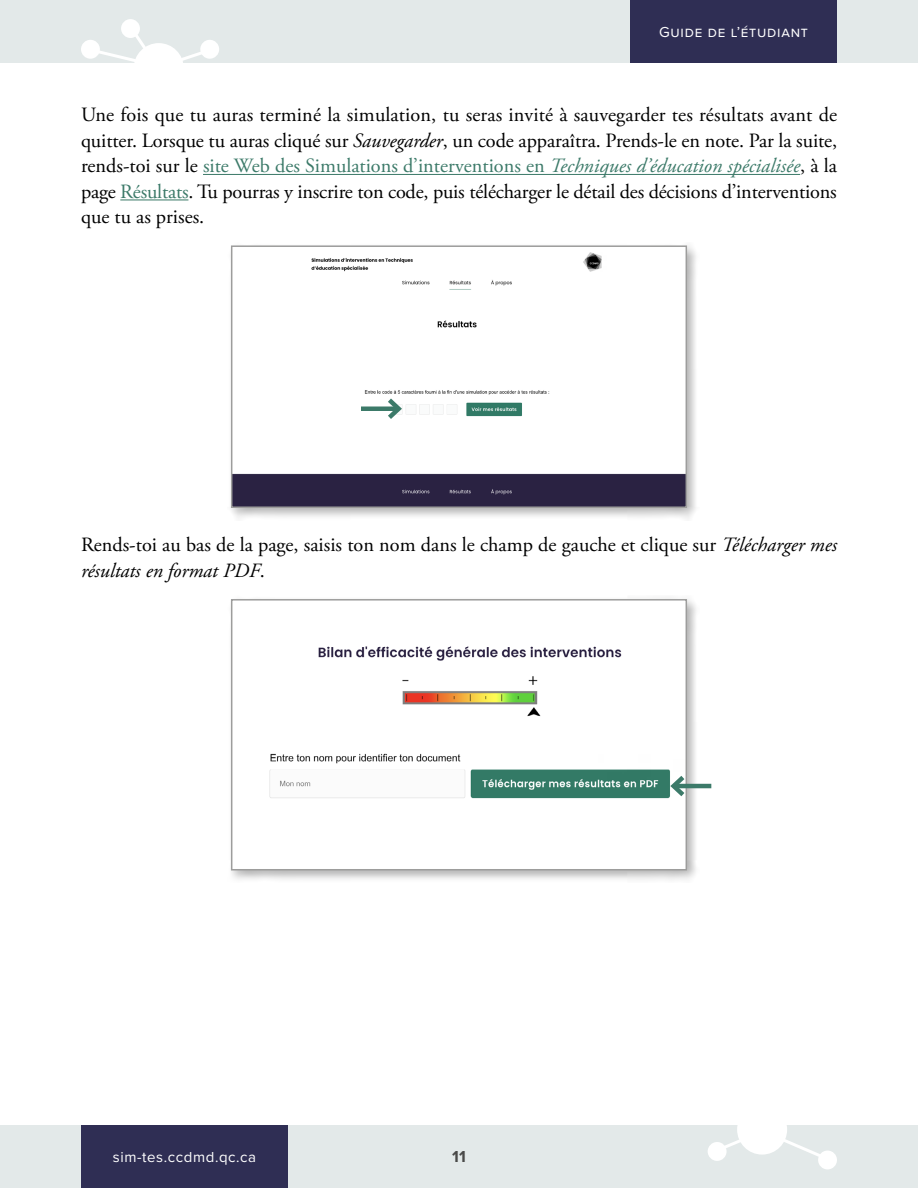
<style>
.page{position:relative;width:918px;height:1188px;background:#fff}
.page>*{position:absolute;margin:0;border:0;box-sizing:border-box;transform-origin:0 0}
.t1{font:20.25px/25.5px "Adobe Garamond Pro";color:#000;text-align:justify}
.t2{font:700 16.5px "Proxima Nova";color:#4a4a49}
.t3{font:15px "Proxima Nova";letter-spacing:.05em;color:#fff}
.s1{font-style:italic}
.s2{color:#3c7a69}
.s3{font-style:italic;color:#3c7a69}
</style>
<div class="page">
<div style="left:0;top:0;width:918px;height:63px;background:#e3e9e9"></div>
<div style="left:0;top:1125px;width:918px;height:63px;background:#e3e9e9"></div>
<div style="left:81px;top:1125px;width:207px;height:63px;background:#2f2e54"></div>
<div style="left:630px;top:0;width:207px;height:63px;background:#2f2e54"></div>
<div style="left:737px;top:1105px;width:50px;height:50px;background:#fff;border-radius:50%"></div>
<div style="left:818px;top:1151px;width:19px;height:18px;background:#fff;border-radius:50%"></div>
<div style="left:708px;top:1142px;width:19px;height:19px;background:#fff;border-radius:50%"></div>
<svg style="left:769px;top:1134px;width:55px;height:24px"></svg>
<svg style="left:708px;top:1125px;width:45px;height:28px"></svg>
<div style="left:134px;top:43px;width:50px;height:50px;background:#fff;border-radius:50%"></div>
<div style="left:200px;top:40px;width:19px;height:19px;background:#fff;border-radius:50%"></div>
<div style="left:121px;top:19px;width:19px;height:19px;background:#fff;border-radius:50%"></div>
<div style="left:81px;top:40px;width:19px;height:19px;background:#fff;border-radius:50%"></div>
<svg style="left:174px;top:47px;width:45px;height:14px"></svg>
<svg style="left:92px;top:25px;width:59px;height:38px"></svg>
<hr style="left:203px;top:174px;width:597px;height:1px;background:#3c7a69">
<hr style="left:120px;top:199px;width:68px;height:1px;background:#3c7a69">
<div style="left:227px;top:242px;width:473px;height:279px;background:#000;opacity:.3"></div>
<img style="left:234px;top:248px;width:450px;height:257px">
<div style="left:231px;top:245px;width:456px;height:263px;border:2px solid #9d9d9c"></div>
<div style="left:227px;top:595px;width:473px;height:288px;background:#000;opacity:.3"></div>
<img style="left:234px;top:602px;width:450px;height:265px">
<div style="left:231px;top:599px;width:456px;height:271px;border:2px solid #9d9d9c"></div>
<hr style="left:674px;top:784px;width:37px;height:4px;background:#3c7a69">
<svg style="left:667px;top:771px;width:22px;height:30px"></svg>
<hr style="left:361px;top:407px;width:38px;height:4px;background:#3c7a69">
<svg style="left:383px;top:394px;width:22px;height:30px"></svg>
<p class="t3" style="left:659px;top:20px;width:150px">Guide de l’étudiant</p>
<p class="t1" style="left:81px;top:103px;width:758px">Une fois que tu auras terminé la simulation, tu seras invité à sauvegarder tes résultats avant de quitter. Lorsque tu auras cliqué sur <span class="s1">Sauvegarder</span>, un code apparaîtra. Prends-le en note. Par la suite, rends-toi sur le <span class="s2">site Web des Simulations d’interventions en</span> <span class="s3">Techniques d’éducation spécialisée</span>, à la page <span class="s2">Résultats</span>. Tu pourras y inscrire ton code, puis télécharger le détail des décisions d’interventions que tu as prises.</p>
<p class="t1" style="left:81px;top:533px;width:758px">Rends-toi au bas de la page, saisis ton nom dans le champ de gauche et clique sur <span class="s1">Télécharger mes résultats en format PDF</span>.</p>
<p class="t3" style="left:113px;top:1145px;width:145px">sim-tes.ccdmd.qc.ca</p>
<p class="t2" style="left:452px;top:1144px;width:15px">11</p>
</div>
